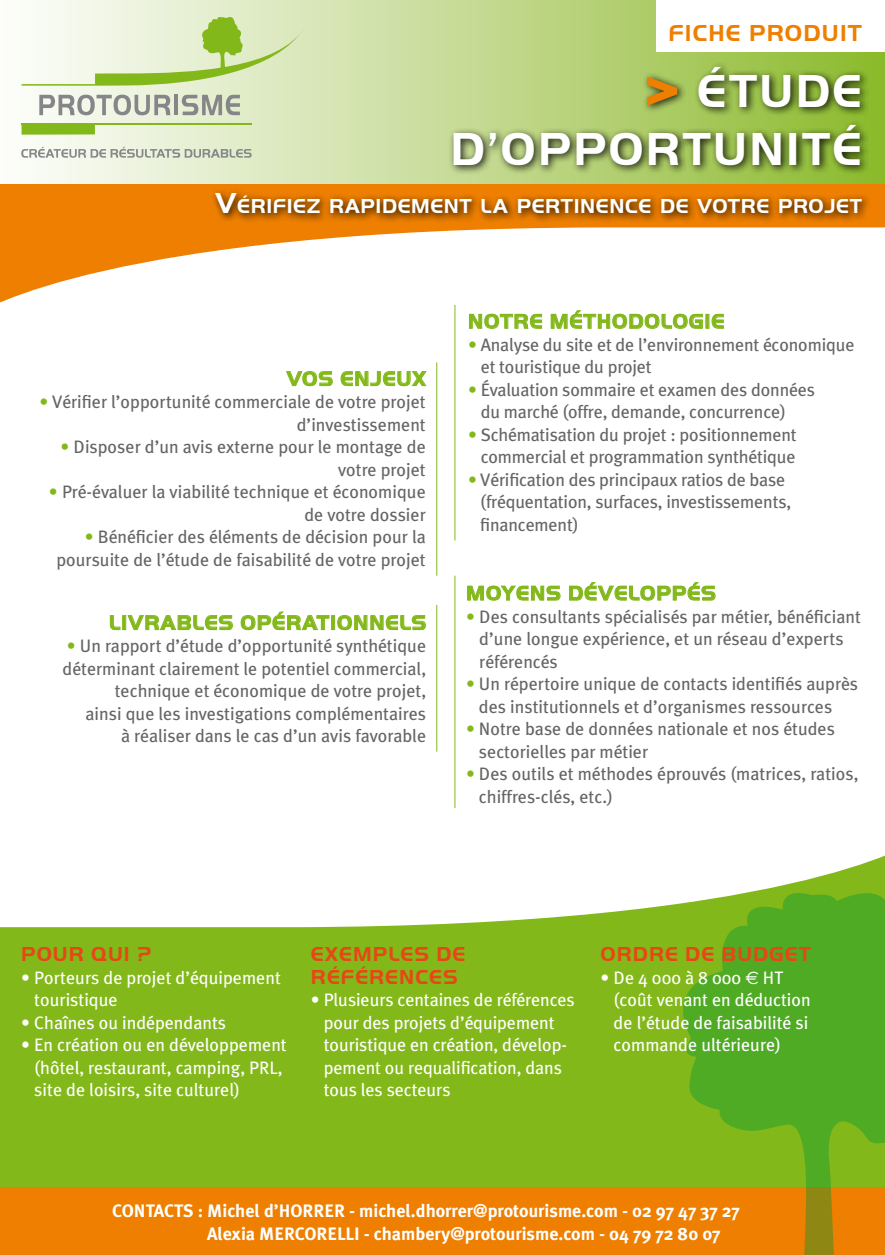
<style>
.page{position:relative;width:885px;height:1255px;background:#fff}
.page>*{position:absolute;margin:0;border:0;box-sizing:border-box;transform-origin:0 0}
.t1{font:700 48px/57.8px "Handel Gothic D";letter-spacing:.05em;color:#fff;text-align:right}
.t2{font:700 24px "Handel Gothic D";letter-spacing:.05em;color:#ee7f00}
.t3{font:700 21px "Handel Gothic D";letter-spacing:.05em;color:#83b81a}
.t4{font:700 21px "Handel Gothic D";letter-spacing:.03em;color:#fff}
.t5{font:700 21px/22.5px "Handel Gothic D";letter-spacing:.05em;color:#e64715}
.t6{font:18px/22.5px "Meta Plus";color:#646567}
.t7{font:18px/22.5px "Meta Plus";color:#fff}
.t8{font:700 18px/22.5px "Meta Plus";color:#fff}
.s1{font-weight:300;color:#ee7f00}
.s2{font-size:30px}
.s3{color:#83b81a}
.s4{font-family:"Euro Sans"}
</style>
<div class="page">
<svg style="left:0;top:856px;width:884px;height:331px;fill:#83b81a"></svg>
<svg style="left:0;top:183px;width:884px;height:130px"></svg>
<div style="left:0;top:0;width:884px;height:183px;background:linear-gradient(to right,#fffeff,#8eba30)"></div>
<div style="left:656px;top:0;width:228px;height:51px;background:#fff"></div>
<svg style="left:21px;top:147px;width:189px;height:11px;background:#c8ccc2"></svg>
<svg style="left:39px;top:95px;width:131px;height:20px;background:#bec0b9"></svg>
<hr style="left:174px;top:95px;width:4px;height:20px;background:#868688">
<svg style="left:182px;top:95px;width:28px;height:20px"></svg>
<div style="left:22px;top:124px;width:73px;height:11px;background:#83b81a"></div>
<hr style="left:22px;top:123px;width:230px;height:2px;background:#83b81a">
<svg style="left:22px;top:15px;width:282px;height:71px"></svg>
<div style="left:210px;top:61px;width:661px;height:162px;background:#000;opacity:.9"></div>
<svg style="left:644px;top:74px;width:34px;height:33px"></svg>
<svg style="left:286px;top:371px;width:47px;height:15px"></svg>
<svg style="left:340px;top:371px;width:87px;height:16px"></svg>
<hr style="left:436px;top:362px;width:1px;height:213px;background:#83b81a">
<svg style="left:109px;top:615px;width:12px;height:15px"></svg>
<div style="left:122px;top:615px;width:4px;height:15px;border:1px solid #83b81a"></div>
<svg style="left:127px;top:615px;width:106px;height:15px"></svg>
<svg style="left:240px;top:611px;width:90px;height:19px"></svg>
<div style="left:331px;top:615px;width:4px;height:15px;border:1px solid #83b81a"></div>
<svg style="left:337px;top:615px;width:89px;height:15px"></svg>
<hr style="left:436px;top:605px;width:1px;height:146px;background:#83b81a">
<svg style="left:469px;top:313px;width:73px;height:16px"></svg>
<svg style="left:550px;top:309px;width:153px;height:20px"></svg>
<svg style="left:711px;top:313px;width:13px;height:16px"></svg>
<hr style="left:454px;top:305px;width:1px;height:235px;background:#83b81a">
<svg style="left:467px;top:585px;width:94px;height:16px"></svg>
<svg style="left:569px;top:582px;width:147px;height:19px"></svg>
<hr style="left:454px;top:575px;width:1px;height:232px;background:#83b81a">
<div style="left:0;top:1187px;width:884px;height:67px;background:#ee7f00"></div>
<svg style="left:681px;top:891px;width:203px;height:363px;fill:#4faa24"></svg>
<h2 class="t2" style="left:668px;top:19px;width:195px">FICHE PRODUIT</h2>
<h1 class="t1" style="left:450px;top:61px;width:413px"><span class="s1">&gt;</span> ÉTUDE<br>D’OPPORTUNITÉ</h1>
<p class="t4" style="left:215px;top:194px;width:648px"><span class="s2">V</span>ÉRIFIEZ RAPIDEMENT LA PERTINENCE DE VOTRE PROJET</p>
<p class="t3" style="left:286px;top:366px;width:141px">VOS ENJEUX</p>
<p class="t6" style="left:39px;top:390px;width:388px;text-align:right"><span class="s3">•</span> Vérifier l’opportunité commerciale de votre projet d’investissement</p>
<p class="t6" style="left:61px;top:435px;width:367px;text-align:right"><span class="s3">•</span> Disposer d’un avis externe pour le montage de votre projet</p>
<p class="t6" style="left:49px;top:480px;width:378px;text-align:right"><span class="s3">•</span> Pré-évaluer la viabilité technique et économique de votre dossier</p>
<p class="t6" style="left:56px;top:525px;width:371px;text-align:right"><span class="s3">•</span> Bénéficier des éléments de décision pour la poursuite de l’étude de faisabilité de votre projet</p>
<p class="t3" style="left:109px;top:610px;width:318px">LIVRABLES OPÉRATIONNELS</p>
<p class="t6" style="left:63px;top:634px;width:365px;text-align:right"><span class="s3">•</span> Un rapport d’étude d’opportunité synthétique déterminant clairement le potentiel commercial, technique et économique de votre projet,<br>ainsi que les investigations complémentaires<br>à réaliser dans le cas d’un avis favorable</p>
<p class="t3" style="left:468px;top:309px;width:258px">NOTRE MÉTHODOLOGIE</p>
<p class="t6" style="left:480px;top:333px;width:375px;text-indent:-13px"><span class="s3">•</span> Analyse du site et de l’environnement économique et touristique du projet</p>
<p class="t6" style="left:480px;top:378px;width:335px;text-indent:-13px"><span class="s3">•</span> Évaluation sommaire et examen des données du marché (offre, demande, concurrence)</p>
<p class="t6" style="left:468px;top:423px;width:330px;text-align:right"><span class="s3">•</span> Schématisation du projet : positionnement commercial et programmation synthétique</p>
<p class="t6" style="left:480px;top:468px;width:312px;text-indent:-12px"><span class="s3">•</span> Vérification des principaux ratios de base (fréquentation, surfaces, investissements, financement)</p>
<p class="t3" style="left:466px;top:580px;width:251px">MOYENS DÉVELOPPÉS</p>
<p class="t6" style="left:479px;top:605px;width:383px;text-indent:-13px"><span class="s3">•</span> Des consultants spécialisés par métier, bénéficiant d’une longue expérience, et un réseau d’experts référencés</p>
<p class="t6" style="left:479px;top:672px;width:380px;text-indent:-13px"><span class="s3">•</span> Un répertoire unique de contacts identifiés auprès des institutionnels et d’organismes ressources</p>
<p class="t6" style="left:479px;top:717px;width:357px;text-indent:-13px"><span class="s3">•</span> Notre base de données nationale et nos études sectorielles par métier</p>
<p class="t6" style="left:479px;top:762px;width:381px;text-indent:-13px"><span class="s3">•</span> Des outils et méthodes éprouvés (matrices, ratios, chiffres-clés, etc.)</p>
<p class="t5" style="left:21px;top:942px;width:132px">POUR QUI ?</p>
<p class="t7" style="left:34px;top:966px;width:248px;text-indent:-13px">• Porteurs de projet d’équipement touristique</p>
<p class="t7" style="left:21px;top:1011px;width:206px">• Chaînes ou indépendants</p>
<p class="t7" style="left:34px;top:1033px;width:254px;text-indent:-13px">• En création ou en développement (hôtel, restaurant, camping, PRL, site de loisirs, site culturel)</p>
<p class="t5" style="left:311px;top:942px;width:156px">EXEMPLES DE<br>RÉFÉRENCES</p>
<p class="t7" style="left:324px;top:988px;width:252px;text-indent:-13px">• Plusieurs centaines de références pour des projets d’équipement touristique en création, dévelop&shy;pement ou requalification, dans tous les secteurs</p>
<p class="t5" style="left:600px;top:942px;width:212px">ORDRE DE BUDGET</p>
<p class="t7" style="left:613px;top:966px;width:198px;text-indent:-13px">• De 4 000 à 8 000 <span class="s4">e</span> HT (coût venant en déduction de l’étude de faisabilité si commande ultérieure)</p>
<p class="t8" style="left:207px;top:1199px;width:534px;text-indent:-95px">CONTACTS : Michel d’HORRER - michel.dhorrer@protourisme.com - 02 97 47 37 27<br>Alexia MERCORELLI - chambery@protourisme.com - 04 79 72 80 07</p>
</div>
